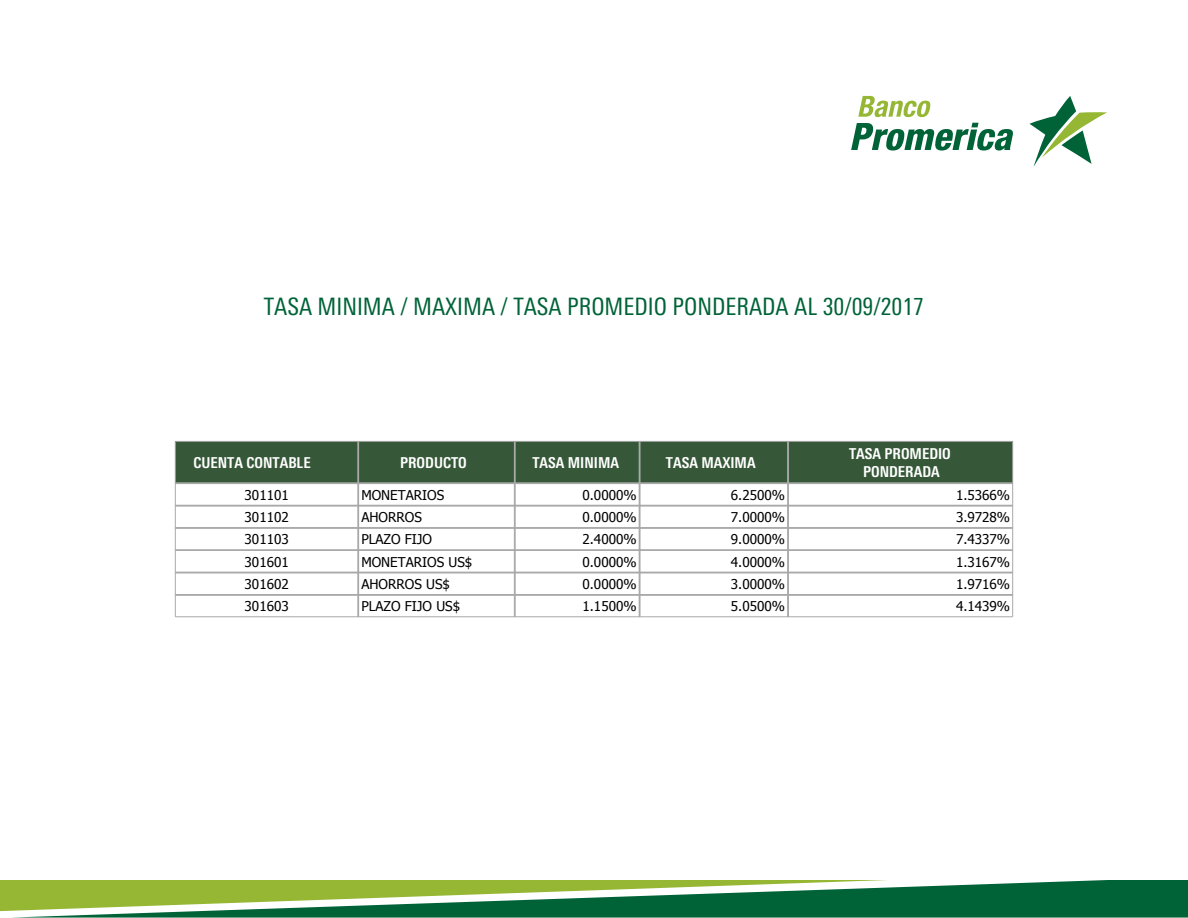
<style>
.page{position:relative;width:1188px;height:918px;background:#fff}
.page>*{position:absolute;margin:0;border:0;box-sizing:border-box;transform-origin:0 0}
.t1{font:condensed 24px "Linotype Univers";color:#006338}
.t2{font:700 condensed 15px/18.1px "Linotype Univers";color:#fff;text-align:center}
.t3{font:13.5px "Tahoma";color:#000}
</style>
<div class="page">
<svg style="left:1030px;top:96px;width:77px;height:71px"></svg>
<svg style="left:851px;top:123px;width:162px;height:28px"></svg>
<svg style="left:858px;top:96px;width:73px;height:21px"></svg>
<svg style="left:12px;top:880px;width:1176px;height:38px;fill:#006338"></svg>
<svg style="left:0;top:880px;width:889px;height:31px"></svg>
<div style="left:175px;top:441px;width:183px;height:42px;background:#365838"></div>
<div style="left:358px;top:441px;width:157px;height:42px;background:#365838"></div>
<div style="left:515px;top:441px;width:125px;height:42px;background:#365838"></div>
<div style="left:640px;top:441px;width:148px;height:42px;background:#365838"></div>
<div style="left:788px;top:441px;width:225px;height:42px;background:#365838"></div>
<hr style="left:175px;top:441px;width:184px;height:1px;background:#a9a9a9">
<hr style="left:175px;top:441px;width:1px;height:42px;background:#a9a9a9">
<hr style="left:358px;top:441px;width:157px;height:1px;background:#a9a9a9">
<hr style="left:358px;top:441px;width:1px;height:42px;background:#a9a9a9">
<hr style="left:515px;top:441px;width:125px;height:1px;background:#a9a9a9">
<hr style="left:514px;top:441px;width:1px;height:42px;background:#a9a9a9">
<hr style="left:639px;top:441px;width:149px;height:1px;background:#a9a9a9">
<hr style="left:639px;top:441px;width:1px;height:42px;background:#a9a9a9">
<hr style="left:788px;top:441px;width:225px;height:1px;background:#a9a9a9">
<hr style="left:787px;top:441px;width:2px;height:42px;background:#a9a9a9">
<hr style="left:1012px;top:441px;width:1px;height:42px;background:#a9a9a9">
<hr style="left:175px;top:483px;width:184px;height:1px;background:#a9a9a9">
<div style="left:358px;top:483px;width:157px;height:23px;border:2px solid #a9a9a9"></div>
<div style="left:514px;top:483px;width:126px;height:23px;border:2px solid #a9a9a9"></div>
<div style="left:639px;top:483px;width:150px;height:23px;border:2px solid #a9a9a9"></div>
<hr style="left:788px;top:483px;width:225px;height:1px;background:#a9a9a9">
<hr style="left:787px;top:483px;width:2px;height:23px;background:#a9a9a9">
<hr style="left:175px;top:505px;width:184px;height:1px;background:#a9a9a9">
<div style="left:358px;top:505px;width:157px;height:24px;border:2px solid #a9a9a9"></div>
<div style="left:514px;top:505px;width:126px;height:24px;border:2px solid #a9a9a9"></div>
<div style="left:639px;top:505px;width:150px;height:24px;border:2px solid #a9a9a9"></div>
<hr style="left:788px;top:505px;width:225px;height:1px;background:#a9a9a9">
<hr style="left:787px;top:505px;width:2px;height:23px;background:#a9a9a9">
<hr style="left:175px;top:527px;width:184px;height:2px;background:#a9a9a9">
<div style="left:358px;top:527px;width:157px;height:24px;border:2px solid #a9a9a9"></div>
<div style="left:514px;top:527px;width:126px;height:24px;border:2px solid #a9a9a9"></div>
<div style="left:639px;top:527px;width:150px;height:24px;border:2px solid #a9a9a9"></div>
<hr style="left:788px;top:527px;width:225px;height:2px;background:#a9a9a9">
<hr style="left:787px;top:528px;width:2px;height:22px;background:#a9a9a9">
<hr style="left:175px;top:549px;width:184px;height:2px;background:#a9a9a9">
<div style="left:358px;top:549px;width:157px;height:24px;border:2px solid #a9a9a9"></div>
<div style="left:514px;top:549px;width:126px;height:24px;border:2px solid #a9a9a9"></div>
<div style="left:639px;top:549px;width:150px;height:24px;border:2px solid #a9a9a9"></div>
<hr style="left:788px;top:549px;width:225px;height:2px;background:#a9a9a9">
<hr style="left:787px;top:550px;width:2px;height:23px;background:#a9a9a9">
<hr style="left:175px;top:572px;width:184px;height:1px;background:#a9a9a9">
<div style="left:358px;top:572px;width:157px;height:24px;border:2px solid #a9a9a9"></div>
<div style="left:514px;top:572px;width:126px;height:24px;border:2px solid #a9a9a9"></div>
<div style="left:639px;top:572px;width:150px;height:24px;border:2px solid #a9a9a9"></div>
<hr style="left:788px;top:572px;width:225px;height:1px;background:#a9a9a9">
<hr style="left:787px;top:572px;width:2px;height:23px;background:#a9a9a9">
<hr style="left:175px;top:594px;width:184px;height:2px;background:#a9a9a9">
<svg style="left:175px;top:484px;width:1px;height:132px"></svg>
<hr style="left:175px;top:616px;width:184px;height:1px;background:#a9a9a9">
<hr style="left:358px;top:594px;width:157px;height:2px;background:#a9a9a9">
<svg style="left:358px;top:483px;width:1px;height:133px"></svg>
<hr style="left:358px;top:616px;width:157px;height:1px;background:#a9a9a9">
<hr style="left:515px;top:594px;width:125px;height:2px;background:#a9a9a9">
<svg style="left:514px;top:596px;width:1px;height:20px"></svg>
<hr style="left:515px;top:616px;width:125px;height:1px;background:#a9a9a9">
<hr style="left:639px;top:594px;width:149px;height:2px;background:#a9a9a9">
<svg style="left:639px;top:596px;width:1px;height:20px"></svg>
<hr style="left:639px;top:616px;width:149px;height:1px;background:#a9a9a9">
<hr style="left:788px;top:594px;width:225px;height:2px;background:#a9a9a9">
<hr style="left:787px;top:595px;width:2px;height:22px;background:#a9a9a9">
<hr style="left:788px;top:616px;width:225px;height:1px;background:#a9a9a9">
<svg style="left:1012px;top:484px;width:1px;height:133px"></svg>
<h1 class="t1" style="left:264px;top:293px;width:662px">TASA MINIMA / MAXIMA / TASA PROMEDIO PONDERADA AL 30/09/2017</h1>
<p class="t2" style="left:193px;top:453px;width:119px">CUENTA CONTABLE</p>
<p class="t2" style="left:400px;top:453px;width:68px">PRODUCTO</p>
<p class="t2" style="left:532px;top:453px;width:88px">TASA MINIMA</p>
<p class="t2" style="left:666px;top:453px;width:91px">TASA MAXIMA</p>
<p class="t2" style="left:849px;top:445px;width:103px">TASA PROMEDIO<br>PONDERADA</p>
<p class="t3" style="left:245px;top:486px;width:46px">301101</p>
<p class="t3" style="left:361px;top:486px;width:84px">MONETARIOS</p>
<p class="t3" style="left:583px;top:486px;width:56px">0.0000%</p>
<p class="t3" style="left:731px;top:486px;width:56px">6.2500%</p>
<p class="t3" style="left:956px;top:486px;width:56px">1.5366%</p>
<p class="t3" style="left:245px;top:508px;width:46px">301102</p>
<p class="t3" style="left:361px;top:508px;width:62px">AHORROS</p>
<p class="t3" style="left:583px;top:508px;width:56px">0.0000%</p>
<p class="t3" style="left:731px;top:508px;width:56px">7.0000%</p>
<p class="t3" style="left:956px;top:508px;width:56px">3.9728%</p>
<p class="t3" style="left:245px;top:530px;width:46px">301103</p>
<p class="t3" style="left:361px;top:530px;width:72px">PLAZO FIJO</p>
<p class="t3" style="left:583px;top:530px;width:56px">2.4000%</p>
<p class="t3" style="left:731px;top:530px;width:56px">9.0000%</p>
<p class="t3" style="left:956px;top:530px;width:56px">7.4337%</p>
<p class="t3" style="left:245px;top:553px;width:46px">301601</p>
<p class="t3" style="left:361px;top:553px;width:112px">MONETARIOS US$</p>
<p class="t3" style="left:583px;top:553px;width:56px">0.0000%</p>
<p class="t3" style="left:731px;top:553px;width:56px">4.0000%</p>
<p class="t3" style="left:956px;top:553px;width:56px">1.3167%</p>
<p class="t3" style="left:245px;top:575px;width:46px">301602</p>
<p class="t3" style="left:361px;top:575px;width:90px">AHORROS US$</p>
<p class="t3" style="left:583px;top:575px;width:56px">0.0000%</p>
<p class="t3" style="left:731px;top:575px;width:56px">3.0000%</p>
<p class="t3" style="left:956px;top:575px;width:56px">1.9716%</p>
<p class="t3" style="left:245px;top:597px;width:46px">301603</p>
<p class="t3" style="left:361px;top:597px;width:100px">PLAZO FIJO US$</p>
<p class="t3" style="left:583px;top:597px;width:56px">1.1500%</p>
<p class="t3" style="left:731px;top:597px;width:56px">5.0500%</p>
<p class="t3" style="left:956px;top:597px;width:56px">4.1439%</p>
</div>
